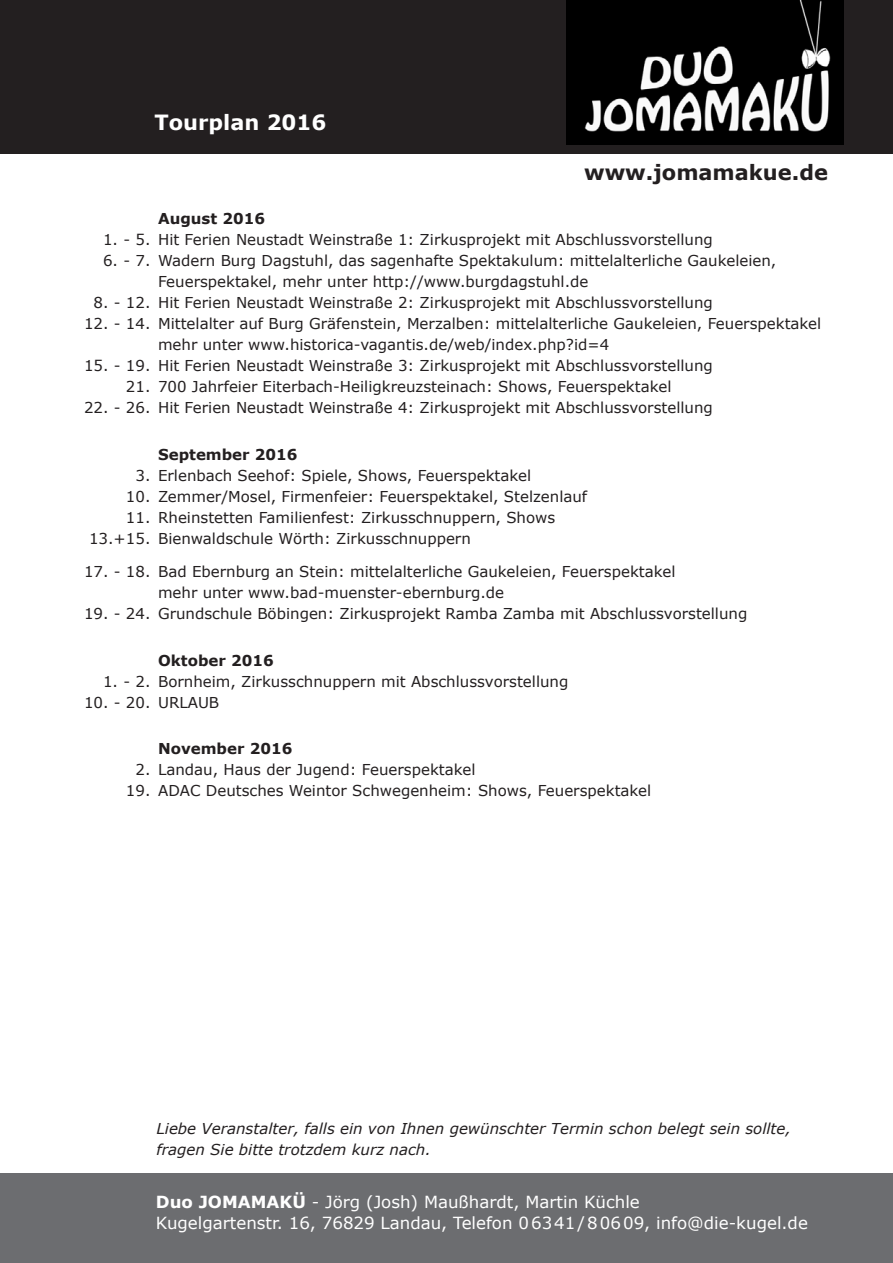
<style>
.page{position:relative;width:893px;height:1263px;background:#fff}
.page>*{position:absolute;margin:0;border:0;box-sizing:border-box;transform-origin:0 0}
.t1{font:700 21px "Verdana";color:#231f20}
.t2{font:700 21px "Verdana";color:#fff}
.t3{font:16.65px/21px "Verdana";color:#fff}
.t4{font:15px/21px "Verdana";color:#231f20}
.t5{font:italic 15px/21px "Verdana";color:#231f20}
.t6{font:700 15px "Verdana";color:#231f20}
.s1{font-weight:700}
</style>
<div class="page">
<div style="left:0;top:0;width:893px;height:153px;background:#231f20"></div>
<img style="left:567px;top:0;width:276px;height:145px">
<div style="left:0;top:1174px;width:893px;height:89px;background:#6c6d70"></div>
<h1 class="t2" style="left:154px;top:109px;width:173px">Tourplan 2016</h1>
<h1 class="t1" style="left:584px;top:159px;width:245px">www.jomamakue.de</h1>
<p class="t6" style="left:158px;top:209px;width:109px">August 2016</p>
<p class="t4" style="left:103px;top:229px;width:611px">1. - 5. Hit Ferien Neustadt Weinstraße 1: Zirkusprojekt mit Abschlussvorstellung</p>
<p class="t4" style="left:158px;top:250px;width:620px;text-indent:-55px">6. - 7. Wadern Burg Dagstuhl, das sagenhafte Spektakulum: mittelalterliche Gaukeleien,<br>Feuerspektakel, mehr unter http://www.burgdagstuhl.de</p>
<p class="t4" style="left:94px;top:292px;width:621px">8. - 12. Hit Ferien Neustadt Weinstraße 2: Zirkusprojekt mit Abschlussvorstellung</p>
<p class="t4" style="left:158px;top:313px;width:665px;text-indent:-74px">12. - 14. Mittelalter auf Burg Gräfenstein, Merzalben: mittelalterliche Gaukeleien, Feuerspektakel mehr unter www.historica-vagantis.de/web/index.php?id=4</p>
<p class="t4" style="left:84px;top:355px;width:630px">15. - 19. Hit Ferien Neustadt Weinstraße 3: Zirkusprojekt mit Abschlussvorstellung</p>
<p class="t4" style="left:126px;top:376px;width:547px">21. 700 Jahrfeier Eiterbach-Heiligkreuzsteinach: Shows, Feuerspektakel</p>
<p class="t4" style="left:84px;top:397px;width:630px">22. - 26. Hit Ferien Neustadt Weinstraße 4: Zirkusprojekt mit Abschlussvorstellung</p>
<p class="t6" style="left:158px;top:445px;width:141px">September 2016</p>
<p class="t4" style="left:135px;top:464px;width:397px">3. Erlenbach Seehof: Spiele, Shows, Feuerspektakel</p>
<p class="t4" style="left:126px;top:485px;width:463px">10. Zemmer/Mosel, Firmenfeier: Feuerspektakel, Stelzenlauf</p>
<p class="t4" style="left:89px;top:506px;width:468px;text-indent:37px">11. Rheinstetten Familienfest: Zirkusschnuppern, Shows<br>13.+15. Bienwaldschule Wörth: Zirkusschnuppern</p>
<p class="t4" style="left:158px;top:561px;width:519px;text-indent:-74px">17. - 18. Bad Ebernburg an Stein: mittelalterliche Gaukeleien, Feuerspektakel mehr unter www.bad-muenster-ebernburg.de</p>
<p class="t4" style="left:84px;top:603px;width:665px">19. - 24. Grundschule Böbingen: Zirkusprojekt Ramba Zamba mit Abschlussvorstellung</p>
<p class="t6" style="left:158px;top:651px;width:117px">Oktober 2016</p>
<p class="t4" style="left:103px;top:670px;width:467px">1. - 2. Bornheim, Zirkusschnuppern mit Abschlussvorstellung</p>
<p class="t4" style="left:84px;top:691px;width:137px">10. - 20. URLAUB</p>
<p class="t6" style="left:158px;top:739px;width:136px">November 2016</p>
<p class="t4" style="left:135px;top:759px;width:342px">2. Landau, Haus der Jugend: Feuerspektakel</p>
<p class="t4" style="left:126px;top:780px;width:527px">19. ADAC Deutsches Weintor Schwegenheim: Shows, Feuerspektakel</p>
<p class="t5" style="left:157px;top:1118px;width:636px">Liebe Veranstalter, falls ein von Ihnen gewünschter Termin schon belegt sein sollte, fragen Sie bitte trotzdem kurz nach.</p>
<p class="t3" style="left:156px;top:1190px;width:653px"><span class="s1">Duo JOMAMAKÜ</span> - Jörg (Josh) Maußhardt, Martin Küchle<br>Kugelgartenstr. 16, 76829 Landau, Telefon 06341/80609, info@die-kugel.de</p>
</div>
